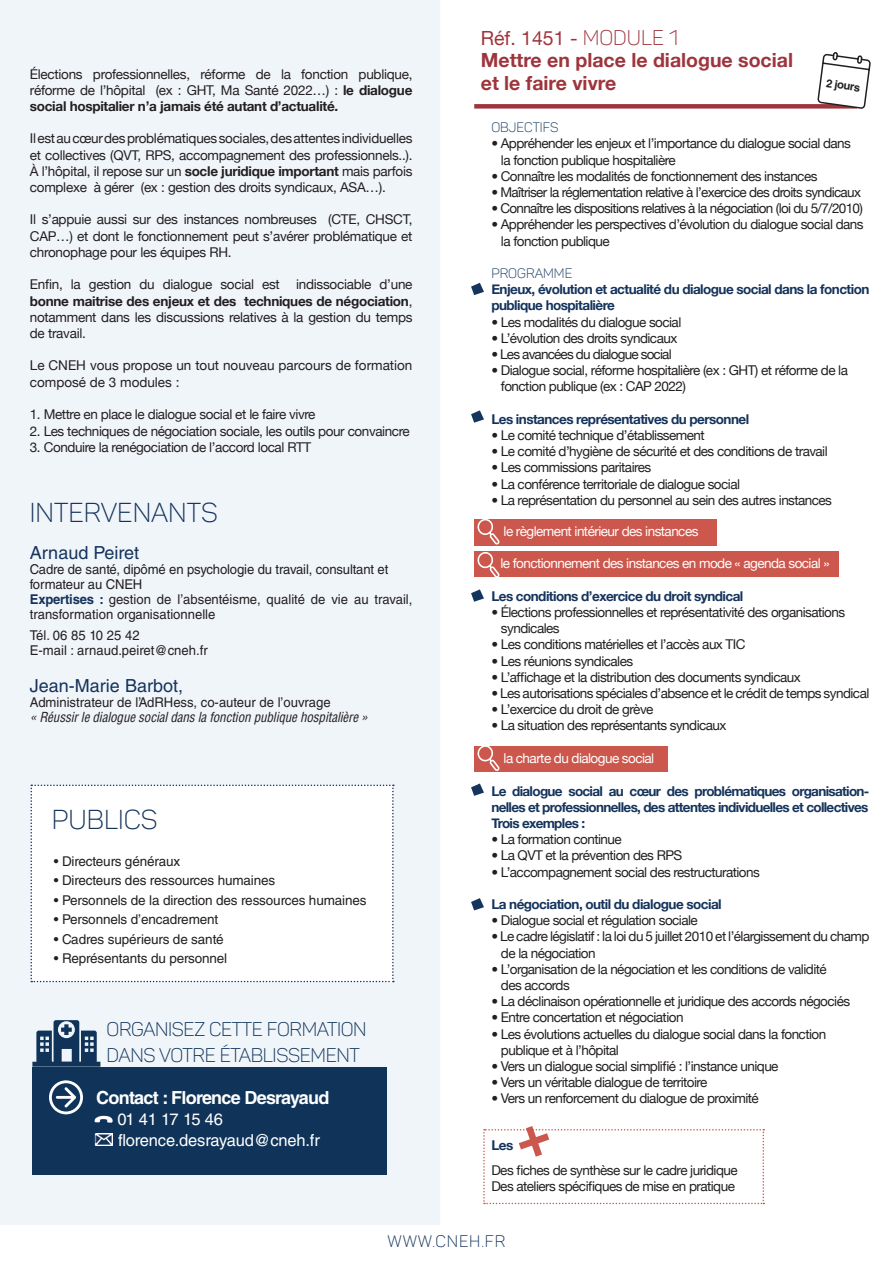
<style>
.page{position:relative;width:893px;height:1263px;background:#fff}
.page>*{position:absolute;margin:0;border:0;box-sizing:border-box;transform-origin:0 0}
.t1{font:27px "Panton Light Caps";color:#15335b}
.t2{font:700 19.5px/22.5px "Helvetica Neue";color:#9e353d}
.t3{font:19.5px/25.2px "Panton Light Caps";letter-spacing:-.02em;color:#103459}
.t4{font:18px "Helvetica LT Std";color:#15335b}
.t5{font:700 18px "Helvetica LT Std";letter-spacing:-.04em;color:#fff}
.t6{font:16.5px/21px "Helvetica LT Std";letter-spacing:-.01em;color:#fff}
.t7{font:16.5px "Panton Light Caps";letter-spacing:.05em;color:#15335b}
.t8{font:13.5px/16.2px "Helvetica Neue";letter-spacing:-.04em;color:#231f20}
.t9{font:13.5px/15px "Helvetica LT Std";letter-spacing:-.01em;color:#231f20}
.t10{font:700 13.5px/16.2px "Helvetica Neue";letter-spacing:-.04em;color:#15335b}
.t11{font:13.5px "Helvetica Neue";letter-spacing:-.04em;color:#fff}
.t12{font:13.5px/16.2px "Helvetica Neue";color:#231f20}
.t13{font:italic condensed 13.5px "Helvetica LT Std";letter-spacing:-.01em;color:#231f20}
.t14{font:13.5px "Helvetica Neue";letter-spacing:-.06em;color:#231f20}
.t15{font:13.5px "Panton Light Caps";color:#103459}
.t16{font:700 11.25px "Helvetica LT Std";color:#231f20}
.s1{font-weight:700}
.s2{font-weight:700;color:#15335b}
.s3{font-weight:400}
.s4{font-family:"Panton Light Caps";font-weight:400;font-size:21px}
</style>
<div class="page">
<div style="left:0;top:0;width:440px;height:1225px;background:#f0f5fa"></div>
<div style="left:474px;top:519px;width:243px;height:27px;background:#cc574d"></div>
<div style="left:474px;top:551px;width:365px;height:26px;background:#cc574d"></div>
<div style="left:474px;top:746px;width:194px;height:26px;background:#cc574d"></div>
<svg style="left:471px;top:283px;width:13px;height:12px"></svg>
<svg style="left:471px;top:589px;width:13px;height:13px"></svg>
<svg style="left:471px;top:410px;width:13px;height:13px"></svg>
<svg style="left:471px;top:898px;width:13px;height:12px"></svg>
<svg style="left:471px;top:783px;width:13px;height:13px"></svg>
<svg style="left:477px;top:519px;width:22px;height:25px"></svg>
<svg style="left:477px;top:552px;width:22px;height:25px"></svg>
<svg style="left:477px;top:746px;width:22px;height:25px"></svg>
<svg style="left:483px;top:1126px;width:281px;height:78px"></svg>
<div style="left:474px;top:104px;width:383px;height:5px;background:#9e353d"></div>
<svg style="left:816px;top:52px;width:55px;height:57px"></svg>
<svg style="left:31px;top:784px;width:363px;height:198px"></svg>
<div style="left:32px;top:1067px;width:355px;height:108px;background:#103459"></div>
<svg style="left:49px;top:1080px;width:34px;height:34px"></svg>
<svg style="left:32px;top:1020px;width:68px;height:47px"></svg>
<svg style="left:95px;top:1116px;width:18px;height:7px"></svg>
<img style="left:95px;top:1133px;width:1px;height:13px">
<img style="left:96px;top:1133px;width:16px;height:13px">
<p class="t8" style="left:30px;top:66px;width:384px;text-align:justify">Élections professionnelles, réforme de la fonction publique, réforme de l’hôpital (ex : GHT, Ma Santé 2022…) : <span class="s1">le dialogue social hospitalier n’a jamais été autant d’actualité.</span></p>
<p class="t8" style="left:30px;top:130px;width:384px;text-align:justify">Il est au cœur des problématiques sociales, des attentes individuelles et collectives (QVT, RPS, accompagnement des professionnels..).<br>À l’hôpital, il repose sur un <span class="s1">socle juridique important</span> mais parfois complexe à gérer (ex : gestion des droits syndicaux, ASA…).</p>
<p class="t8" style="left:30px;top:211px;width:384px;text-align:justify">Il s’appuie aussi sur des instances nombreuses (CTE, CHSCT, CAP…) et dont le fonctionnement peut s’avérer problématique et chronophage pour les équipes RH.</p>
<p class="t8" style="left:30px;top:276px;width:384px;text-align:justify">Enfin, la gestion du dialogue social est indissociable d’une <span class="s1">bonne maitrise des enjeux et des techniques de négociation</span>, notamment dans les discussions relatives à la gestion du temps de travail.</p>
<p class="t12" style="left:30px;top:357px;width:384px">Le CNEH vous propose un tout nouveau parcours de formation composé de 3 modules :</p>
<p class="t8" style="left:30px;top:406px;width:287px">1. Mettre en place le dialogue social et le faire vivre</p>
<p class="t8" style="left:30px;top:423px;width:381px">2. Les techniques de négociation sociale, les outils pour convaincre</p>
<p class="t8" style="left:30px;top:439px;width:283px">3. Conduire la renégociation de l’accord local RTT</p>
<h1 class="t1" style="left:30px;top:496px;width:190px">INTERVENANTS</h1>
<h3 class="t4" style="left:30px;top:542px;width:111px">Arnaud Peiret</h3>
<p class="t9" style="left:30px;top:561px;width:384px">Cadre de santé, dipômé en psychologie du travail, consultant et formateur au CNEH<br><span class="s2">Expertises :</span> gestion de l’absentéisme, qualité de vie au travail, transformation organisationnelle</p>
<p class="t9" style="left:30px;top:627px;width:179px">Tél. 06 85 10 25 42<br>E-mail : arnaud.peiret@cneh.fr</p>
<h3 class="t4" style="left:30px;top:675px;width:155px">Jean-Marie Barbot,</h3>
<p class="t9" style="left:30px;top:695px;width:302px">Administrateur de l’AdRHess, co-auteur de l’ouvrage</p>
<p class="t13" style="left:30px;top:709px;width:339px">« Réussir le dialogue social dans la fonction publique hospitalière »</p>
<h1 class="t1" style="left:52px;top:803px;width:107px">PUBLICS</h1>
<p class="t9" style="left:54px;top:854px;width:128px">• Directeurs généraux</p>
<p class="t9" style="left:54px;top:873px;width:223px">• Directeurs des ressources humaines</p>
<p class="t9" style="left:54px;top:893px;width:314px">• Personnels de la direction des ressources humaines</p>
<p class="t9" style="left:54px;top:912px;width:166px">• Personnels d’encadrement</p>
<p class="t9" style="left:54px;top:932px;width:171px">• Cadres supérieurs de santé</p>
<p class="t9" style="left:54px;top:951px;width:175px">• Représentants du personnel</p>
<h2 class="t3" style="left:107px;top:1017px;width:262px">ORGANISEZ CETTE FORMATION<br>DANS VOTRE ÉTABLISSEMENT</h2>
<h3 class="t5" style="left:96px;top:1086px;width:235px">Contact : Florence Desrayaud</h3>
<p class="t6" style="left:118px;top:1108px;width:204px">01 41 17 15 46 florence.desrayaud@cneh.fr</p>
<h2 class="t2" style="left:481px;top:26px;width:314px"><span class="s3">Réf. 1451 -</span> <span class="s4">MODULE 1<br></span>Mettre en place le dialogue social et le faire vivre</h2>
<p class="t16" style="left:827px;top:76px;width:36px;rotate:8deg">2 jours</p>
<p class="t15" style="left:491px;top:119px;width:69px">OBJECTIFS</p>
<p class="t8" style="left:501px;top:135px;width:351px;text-indent:-10px">• Appréhender les enjeux et l’importance du dialogue social dans la fonction publique hospitalière</p>
<p class="t8" style="left:491px;top:168px;width:328px">• Connaître les modalités de fonctionnement des instances</p>
<p class="t8" style="left:491px;top:184px;width:371px">• Maîtriser la réglementation relative à l’exercice des droits syndicaux</p>
<p class="t8" style="left:491px;top:200px;width:373px">• Connaître les dispositions relatives à la négociation (loi du 5/7/2010)</p>
<p class="t8" style="left:501px;top:216px;width:364px;text-indent:-10px">• Appréhender les perspectives d’évolution du dialogue social dans la fonction publique</p>
<p class="t15" style="left:491px;top:265px;width:83px">PROGRAMME</p>
<p class="t10" style="left:491px;top:281px;width:380px">Enjeux, évolution et actualité du dialogue social dans la fonction publique hospitalière</p>
<p class="t8" style="left:491px;top:313px;width:191px">• Les modalités du dialogue social</p>
<p class="t8" style="left:491px;top:330px;width:187px">• L’évolution des droits syndicaux</p>
<p class="t14" style="left:491px;top:346px;width:182px">• Les avancées du dialogue social</p>
<p class="t8" style="left:501px;top:362px;width:348px;text-indent:-10px">• Dialogue social, réforme hospitalière (ex : GHT) et réforme de la fonction publique (ex : CAP 2022)</p>
<p class="t10" style="left:491px;top:411px;width:259px">Les instances représentatives du personnel</p>
<p class="t8" style="left:491px;top:427px;width:215px">• Le comité technique d’établissement</p>
<p class="t8" style="left:491px;top:443px;width:338px">• Le comité d’hygiène de sécurité et des conditions de travail</p>
<p class="t8" style="left:491px;top:459px;width:161px">• Les commissions paritaires</p>
<p class="t8" style="left:491px;top:475px;width:250px">• La conférence territoriale de dialogue social</p>
<p class="t8" style="left:491px;top:492px;width:342px">• La représentation du personnel au sein des autres instances</p>
<p class="t11" style="left:504px;top:523px;width:196px">le règlement intérieur des instances</p>
<p class="t11" style="left:500px;top:556px;width:331px">le fonctionnement des instances en mode « agenda social »</p>
<p class="t10" style="left:491px;top:588px;width:254px">Les conditions d’exercice du droit syndical</p>
<p class="t8" style="left:501px;top:604px;width:346px;text-indent:-10px">• Élections professionnelles et représentativité des organisations syndicales</p>
<p class="t8" style="left:491px;top:636px;width:256px">• Les conditions matérielles et l’accès aux TIC</p>
<p class="t8" style="left:491px;top:652px;width:143px">• Les réunions syndicales</p>
<p class="t8" style="left:491px;top:669px;width:311px">• L’affichage et la distribution des documents syndicaux</p>
<p class="t8" style="left:491px;top:685px;width:379px">• Les autorisations spéciales d’absence et le crédit de temps syndical</p>
<p class="t8" style="left:491px;top:701px;width:164px">• L’exercice du droit de grève</p>
<p class="t8" style="left:491px;top:717px;width:237px">• La situation des représentants syndicaux</p>
<p class="t11" style="left:504px;top:750px;width:152px">la charte du dialogue social</p>
<p class="t10" style="left:491px;top:782px;width:380px;text-align:justify">Le dialogue social au cœur des problématiques organisation&shy;nelles et professionnelles, des attentes individuelles et collectives Trois exemples :</p>
<p class="t8" style="left:491px;top:831px;width:132px">• La formation continue</p>
<p class="t8" style="left:491px;top:847px;width:193px">• La QVT et la prévention des RPS</p>
<p class="t8" style="left:491px;top:863px;width:270px">• L’accompagnement social des restructurations</p>
<p class="t10" style="left:491px;top:896px;width:232px">La négociation, outil du dialogue social</p>
<p class="t8" style="left:491px;top:912px;width:208px">• Dialogue social et régulation sociale</p>
<p class="t8" style="left:501px;top:928px;width:370px;text-indent:-10px">• Le cadre législatif : la loi du 5 juillet 2010 et l’élargissement du champ de la négociation</p>
<p class="t8" style="left:501px;top:961px;width:327px;text-indent:-10px">• L’organisation de la négociation et les conditions de validité des accords</p>
<p class="t8" style="left:491px;top:993px;width:360px">• La déclinaison opérationnelle et juridique des accords négociés</p>
<p class="t8" style="left:491px;top:1009px;width:194px">• Entre concertation et négociation</p>
<p class="t8" style="left:501px;top:1025px;width:327px;text-indent:-10px">• Les évolutions actuelles du dialogue social dans la fonction publique et à l’hôpital</p>
<p class="t8" style="left:491px;top:1058px;width:289px">• Vers un dialogue social simplifié : l’instance unique</p>
<p class="t8" style="left:491px;top:1074px;width:218px">• Vers un véritable dialogue de territoire</p>
<p class="t8" style="left:491px;top:1090px;width:269px">• Vers un renforcement du dialogue de proximité</p>
<p class="t10" style="left:491px;top:1136px;width:23px">Les</p>
<p class="t8" style="left:491px;top:1162px;width:248px">Des fiches de synthèse sur le cadre juridique<br>Des ateliers spécifiques de mise en pratique</p>
<p class="t7" style="left:388px;top:1231px;width:119px">WWW.CNEH.FR</p>
</div>
